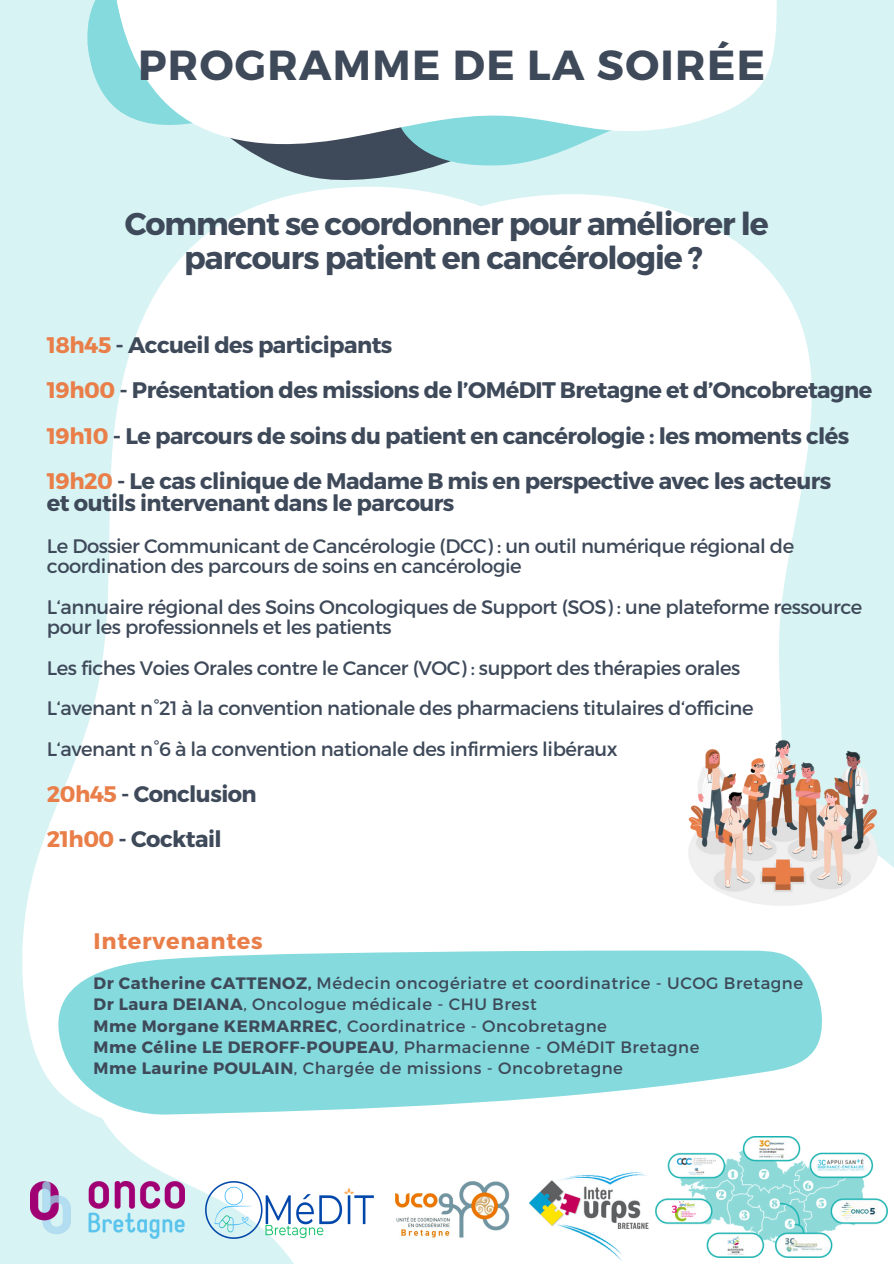
<style>
.page{position:relative;width:894px;height:1264px;background:#fff}
.page>*{position:absolute;margin:0;border:0;box-sizing:border-box;transform-origin:0 0}
.t1{font:700 42px "Montserrat";letter-spacing:.03em;color:#3e4959}
.t2{font:700 31.5px/33.8px "Montserrat";letter-spacing:-.03em;color:#3e4959;text-align:center}
.t3{font:700 22.5px/22.5px "Montserrat";letter-spacing:-.025em;color:#3e4959}
.t4{font:700 22.5px "Montserrat";letter-spacing:.03em;color:#e97e49}
.t5{font:19.5px/20.2px "Montserrat";letter-spacing:-.025em;color:#3e4959}
.t6{font:16.5px "Montserrat";letter-spacing:.03em;color:#3e4959}
.s1{color:#e97e49}
.s2{font-weight:700}
</style>
<div class="page">
<div style="left:0;top:0;width:893px;height:1263px;background:#d8f3f4"></div>
<svg style="left:22px;top:239px;width:208px;height:843px;fill:#fff"></svg>
<div style="left:230px;top:239px;width:582px;height:531px;background:#fff"></div>
<div style="left:65px;top:770px;width:828px;height:493px;background:#fff"></div>
<img style="left:683px;top:724px;width:197px;height:197px">
<svg style="left:87px;top:0;width:690px;height:239px;fill:#fff"></svg>
<svg style="left:51px;top:950px;width:771px;height:165px;background:#98dfe2"></svg>
<img style="left:31px;top:1181px;width:153px;height:57px">
<img style="left:528px;top:1170px;width:123px;height:93px">
<img style="left:206px;top:1181px;width:167px;height:57px">
<img style="left:655px;top:1136px;width:232px;height:121px">
<img style="left:390px;top:1174px;width:121px;height:70px">
<h4 class="t1" style="left:138px;top:37px;width:628px">PROGRAMME DE LA SOIRÉE</h4>
<p class="t2" style="left:125px;top:206px;width:645px">Comment se coordonner pour améliorer le parcours patient en cancérologie ?</p>
<p class="t3" style="left:47px;top:332px;width:347px"><span class="s1">18h45</span> - Accueil des participants</p>
<p class="t3" style="left:47px;top:377px;width:826px"><span class="s1">19h00</span> - Présentation des missions de l’OMéDIT Bretagne et d’Oncobretagne</p>
<p class="t3" style="left:47px;top:423px;width:803px"><span class="s1">19h10</span> - Le parcours de soins du patient en cancérologie : les moments clés</p>
<h1 class="t3" style="left:47px;top:468px;width:785px"><span class="s1">19h20</span> - Le cas clinique de Madame B mis en perspective avec les acteurs et outils intervenant dans le parcours</h1>
<p class="t5" style="left:47px;top:535px;width:748px">Le Dossier Communicant de Cancérologie (DCC) : un outil numérique régional de coordination des parcours de soins en cancérologie</p>
<p class="t5" style="left:47px;top:596px;width:816px">L‘annuaire régional des Soins Oncologiques de Support (SOS) : une plateforme ressource pour les professionnels et les patients</p>
<h2 class="t5" style="left:47px;top:656px;width:694px">Les fiches Voies Orales contre le Cancer (VOC) : support des thérapies orales</h2>
<h3 class="t5" style="left:47px;top:697px;width:708px">L‘avenant n°21 à la convention nationale des pharmaciens titulaires d‘officine</h3>
<h3 class="t5" style="left:47px;top:737px;width:572px">L‘avenant n°6 à la convention nationale des infirmiers libéraux</h3>
<h3 class="t3" style="left:47px;top:781px;width:211px"><span class="s1">20h45</span> - Conclusion</h3>
<h3 class="t3" style="left:47px;top:826px;width:176px"><span class="s1">21h00</span> - Cocktail</h3>
<h4 class="t4" style="left:94px;top:926px;width:170px">Intervenantes</h4>
<h4 class="t6" style="left:94px;top:972px;width:710px"><span class="s2">Dr Catherine CATTENOZ,</span> Médecin oncogériatre et coordinatrice - UCOG Bretagne</h4>
<h4 class="t6" style="left:94px;top:993px;width:444px"><span class="s2">Dr Laura DEIANA</span>, Oncologue médicale - CHU Brest</h4>
<h4 class="t6" style="left:94px;top:1015px;width:514px"><span class="s2">Mme Morgane KERMARREC</span>, Coordinatrice - Oncobretagne</h4>
<h3 class="t6" style="left:94px;top:1036px;width:607px"><span class="s2">Mme Céline LE DEROFF-POUPEAU</span>, Pharmacienne - OMéDIT Bretagne</h3>
<h3 class="t6" style="left:94px;top:1057px;width:530px"><span class="s2">Mme Laurine POULAIN</span>, Chargée de missions - Oncobretagne</h3>
</div>
